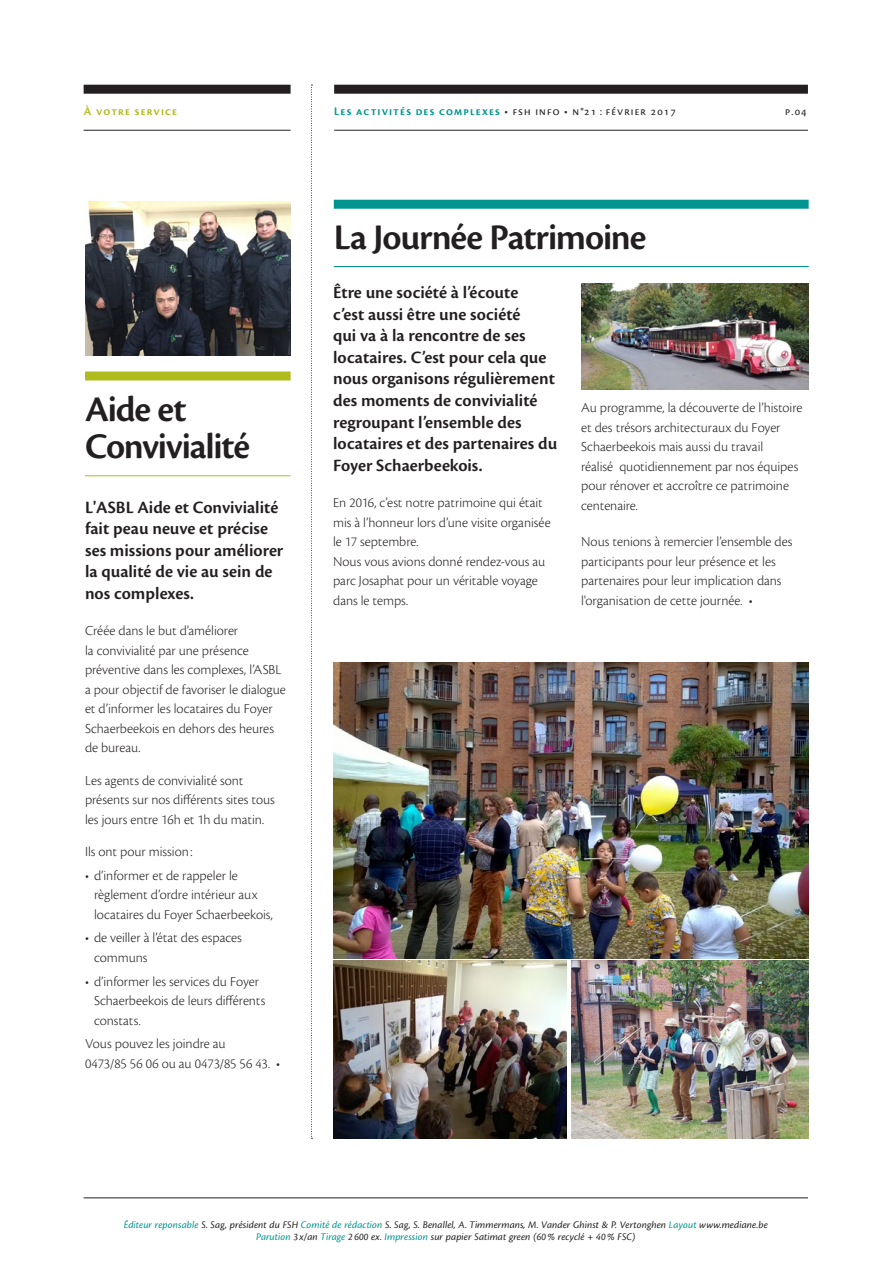
<style>
.page{position:relative;width:893px;height:1263px;background:#fff}
.page>*{position:absolute;margin:0;border:0;box-sizing:border-box;transform-origin:0 0}
.t1{font:600 37.5px/37.5px "Cronos Pro";letter-spacing:-.03em;color:#231f20}
.t2{font:600 18px/21.6px "Cronos Pro";color:#231f20}
.t3{font:300 14.25px/19.5px "Cronos Pro";color:#231f20}
.t4{font:12px "Cronos Pro Subh";letter-spacing:.095em;color:#231f20}
.t5{font:12px "Cronos Pro Semibold Subh";letter-spacing:.095em;color:#b0bb1d}
.t6{font:italic 10.5px/12.6px "Cronos Pro";letter-spacing:.005em;color:#231f20;text-align:center}
.s1{font-family:"Cronos Pro Semibold Subh";color:#009590}
.s2{color:#009590}
</style>
<div class="page">
<img style="left:85px;top:201px;width:206px;height:155px">
<img style="left:333px;top:663px;width:476px;height:295px">
<img style="left:571px;top:961px;width:238px;height:177px">
<img style="left:333px;top:961px;width:234px;height:177px">
<div style="left:334px;top:85px;width:474px;height:9px;background:#231f20"></div>
<hr style="left:334px;top:130px;width:474px;height:1px;background:#231f20">
<div style="left:84px;top:85px;width:207px;height:9px;background:#231f20"></div>
<hr style="left:84px;top:130px;width:207px;height:1px;background:#231f20">
<div style="left:85px;top:371px;width:206px;height:9px;background:#b0bb1d"></div>
<hr style="left:85px;top:475px;width:206px;height:1px;background:#b0bb1d">
<div style="left:334px;top:200px;width:475px;height:9px;background:#009590"></div>
<hr style="left:334px;top:266px;width:475px;height:1px;background:#009590">
<hr style="left:84px;top:1197px;width:724px;height:1px;background:#231f20">
<svg style="left:311px;top:85px;width:1px;height:1054px"></svg>
<img style="left:581px;top:284px;width:228px;height:105px">
<p class="t5" style="left:84px;top:104px;width:95px">À votre service</p>
<p class="t4" style="left:334px;top:104px;width:343px"><span class="s1">Les activités des complexes</span> • fsh info • n°21 : février 2017</p>
<p class="t4" style="left:785px;top:104px;width:23px">p.04</p>
<h1 class="t1" style="left:85px;top:391px;width:167px">Aide et<br>Convivialité</h1>
<p class="t2" style="left:85px;top:496px;width:200px">L'ASBL Aide et Convivialité fait peau neuve et précise ses missions pour améliorer la qualité de vie au sein de nos complexes.</p>
<p class="t3" style="left:85px;top:621px;width:202px">Créée dans le but d'améliorer<br>la convivialité par une présence préventive dans les complexes, l’ASBL a pour objectif de favoriser le dialogue et d’informer les locataires du Foyer<br>Schaerbeekois en dehors des heures de bureau.</p>
<p class="t3" style="left:85px;top:770px;width:191px">Les agents de convivialité sont présents sur nos différents sites tous les jours entre 16h et 1h du matin.</p>
<p class="t3" style="left:85px;top:842px;width:109px">Ils ont pour mission :</p>
<p class="t3" style="left:94px;top:865px;width:180px;text-indent:-9px">• d’informer et de rappeler le règlement d’ordre intérieur aux locataires du Foyer Schaerbeekois,</p>
<p class="t3" style="left:94px;top:928px;width:149px;text-indent:-9px">• de veiller à l’état des espaces communs</p>
<p class="t3" style="left:94px;top:971px;width:173px;text-indent:-9px">• d’informer les services du Foyer<br>Schaerbeekois de leurs différents constats.</p>
<p class="t3" style="left:85px;top:1034px;width:197px">Vous pouvez les joindre au<br>0473/85 56 06 ou au 0473/85 56 43. •</p>
<h1 class="t1" style="left:334px;top:219px;width:314px">La Journée Patrimoine</h1>
<p class="t2" style="left:333px;top:282px;width:226px">Être une société à l’écoute<br>c’est aussi être une société<br>qui va à la rencontre de ses locataires. C’est pour cela que nous organisons régulièrement des moments de convivialité regroupant l’ensemble des locataires et des partenaires du<br>Foyer Schaerbeekois.</p>
<p class="t3" style="left:333px;top:493px;width:219px">En 2016, c’est notre patrimoine qui était mis à l’honneur lors d’une visite organisée le 17 septembre.<br>Nous vous avions donné rendez-vous au parc Josaphat pour un véritable voyage dans le temps.</p>
<p class="t3" style="left:581px;top:398px;width:223px">Au programme, la découverte de l’histoire et des trésors architecturaux du Foyer Schaerbeekois mais aussi du travail<br>réalisé quotidiennement par nos équipes pour rénover et accroître ce patrimoine centenaire.</p>
<p class="t3" style="left:581px;top:532px;width:213px">Nous tenions à remercier l’ensemble des participants pour leur présence et les partenaires pour leur implication dans l'organisation de cette journée. •</p>
<p class="t6" style="left:124px;top:1218px;width:646px"><span class="s2">Éditeur reponsable</span> S. Sag, président du FSH <span class="s2">Comité de rédaction</span> S. Sag, S. Benallel, A. Timmermans, M. Vander Ghinst &amp; P. Vertonghen <span class="s2">Layout</span> www.mediane.be<br><span class="s2">Parution</span> 3 x/an <span class="s2">Tirage</span> 2 600 ex. <span class="s2">Impression</span> sur papier Satimat green (60 % recyclé + 40% FSC)</p>
</div>
